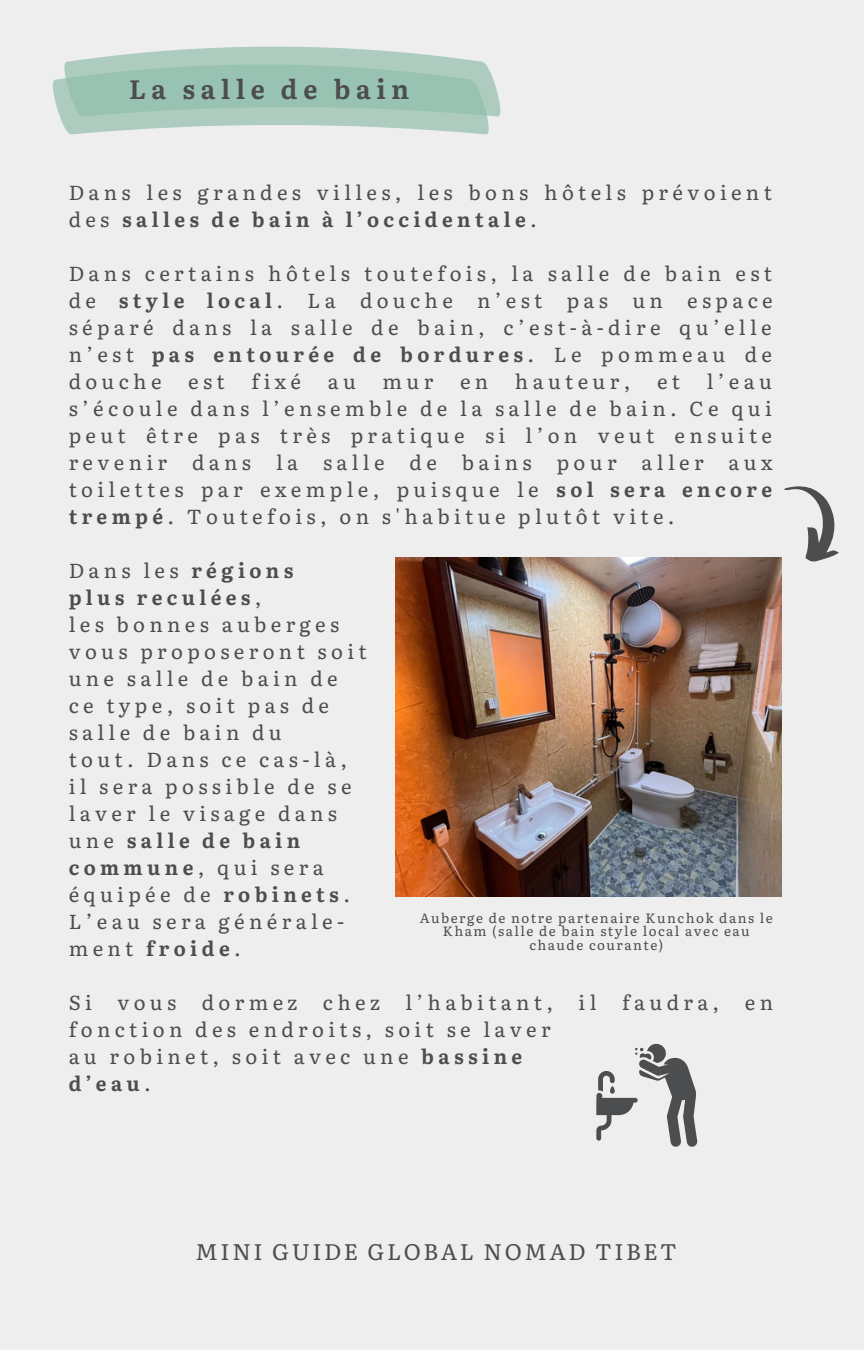
<style>
.page{position:relative;width:864px;height:1350px;background:#efeeee}
.page>*{position:absolute;margin:0;border:0;box-sizing:border-box;transform-origin:0 0}
.t1{font:700 26.55px "Literata";letter-spacing:.215em;color:#4c4d4f}
.t2{font:22.5px "Literata";letter-spacing:.11em;color:#4c4d4f}
.t3{font:20.25px/27px "Literata";letter-spacing:.215em;color:#4c4d4f;text-align:justify}
.t4{font:700 20.25px "Literata";letter-spacing:.215em;color:#4c4d4f}
.t5{font:13.5px/13.5px "Literata";letter-spacing:.11em;color:#4c4d4f;text-align:center}
.s1{font-weight:700}
.s2{font-weight:400}
</style>
<div class="page">
<svg style="left:52px;top:47px;width:449px;height:87px;background:#aeccc0"></svg>
<img style="left:395px;top:558px;width:387px;height:339px">
<svg style="left:759px;top:486px;width:80px;height:86px"></svg>
<svg style="left:596px;top:1043px;width:102px;height:104px"></svg>
<p class="t1" style="left:129px;top:67px;width:282px">La salle de bain</p>
<p class="t3" style="left:69px;top:177px;width:705px">Dans les grandes villes, les bons hôtels prévoient des <span class="s1">salles de bain à l’occidentale</span>.</p>
<p class="t3" style="left:69px;top:258px;width:706px">Dans certains hôtels toutefois, la salle de bain est de <span class="s1">style local</span>. La douche n’est pas un espace séparé dans la salle de bain, c’est-à-dire qu’elle n’est <span class="s1">pas entourée de bordures</span>. Le pommeau de douche</p>
<p class="t3" style="left:188px;top:366px;width:38px">est</p>
<p class="t3" style="left:251px;top:366px;width:51px">fixé</p>
<p class="t3" style="left:328px;top:366px;width:30px">au</p>
<p class="t3" style="left:383px;top:366px;width:52px">mur</p>
<p class="t3" style="left:460px;top:366px;width:30px">en</p>
<p class="t3" style="left:515px;top:366px;width:117px">hauteur,</p>
<p class="t3" style="left:657px;top:366px;width:25px">et</p>
<p class="t3" style="left:69px;top:366px;width:705px;text-indent:638px">l’eau s’écoule dans l’ensemble de la salle de bain. Ce qui peut être pas très pratique si l’on veut ensuite revenir dans la salle de bains pour aller aux toilettes par exemple, puisque le <span class="s1">sol sera encore trempé</span>. Toutefois, on s'habitue plutôt vite.</p>
<p class="t3" style="left:69px;top:555px;width:226px">Dans les <span class="s1">régions</span></p>
<p class="t4" style="left:69px;top:581px;width:194px">plus reculées<span class="s2">,</span></p>
<p class="t3" style="left:69px;top:609px;width:272px">les bonnes auberges</p>
<p class="t3" style="left:69px;top:636px;width:299px">vous proposeront soit</p>
<p class="t3" style="left:69px;top:663px;width:270px">une salle de bain de</p>
<p class="t3" style="left:69px;top:690px;width:262px">ce type, soit pas de</p>
<p class="t3" style="left:69px;top:717px;width:215px">salle de bain du</p>
<p class="t3" style="left:69px;top:744px;width:280px">tout. Dans ce cas-là,</p>
<p class="t3" style="left:69px;top:771px;width:284px">il sera possible de se</p>
<p class="t3" style="left:69px;top:798px;width:270px">laver le visage dans</p>
<p class="t4" style="left:69px;top:824px;width:233px"><span class="s2">une</span> salle de bain</p>
<p class="t3" style="left:69px;top:852px;width:256px"><span class="s1">commune</span>, qui sera</p>
<p class="t3" style="left:69px;top:879px;width:283px">équipée de <span class="s1">robinets</span>.</p>
<p class="t3" style="left:69px;top:906px;width:277px">L’eau sera générale-</p>
<p class="t4" style="left:69px;top:932px;width:174px"><span class="s2">ment</span> froide<span class="s2">.</span></p>
<p class="t3" style="left:69px;top:987px;width:25px">Si</p>
<p class="t3" style="left:117px;top:987px;width:60px">vous</p>
<p class="t3" style="left:202px;top:987px;width:97px">dormez</p>
<p class="t3" style="left:323px;top:987px;width:58px">chez</p>
<p class="t3" style="left:405px;top:987px;width:149px">l’habitant,</p>
<p class="t3" style="left:579px;top:987px;width:19px">il</p>
<p class="t3" style="left:622px;top:987px;width:99px">faudra,</p>
<p class="t3" style="left:745px;top:987px;width:30px">en</p>
<p class="t3" style="left:69px;top:1014px;width:483px">fonction des endroits, soit se laver</p>
<p class="t3" style="left:69px;top:1041px;width:455px">au robinet, soit avec une <span class="s1">bassine</span></p>
<p class="t4" style="left:69px;top:1067px;width:84px">d’eau<span class="s2">.</span></p>
<p class="t5" style="left:420px;top:910px;width:354px">Auberge de notre partenaire Kunchok dans le<br>Kham (salle de bain style local avec eau chaude courante)</p>
<p class="t2" style="left:196px;top:1233px;width:483px">MINI GUIDE GLOBAL NOMAD TIBET</p>
</div>
